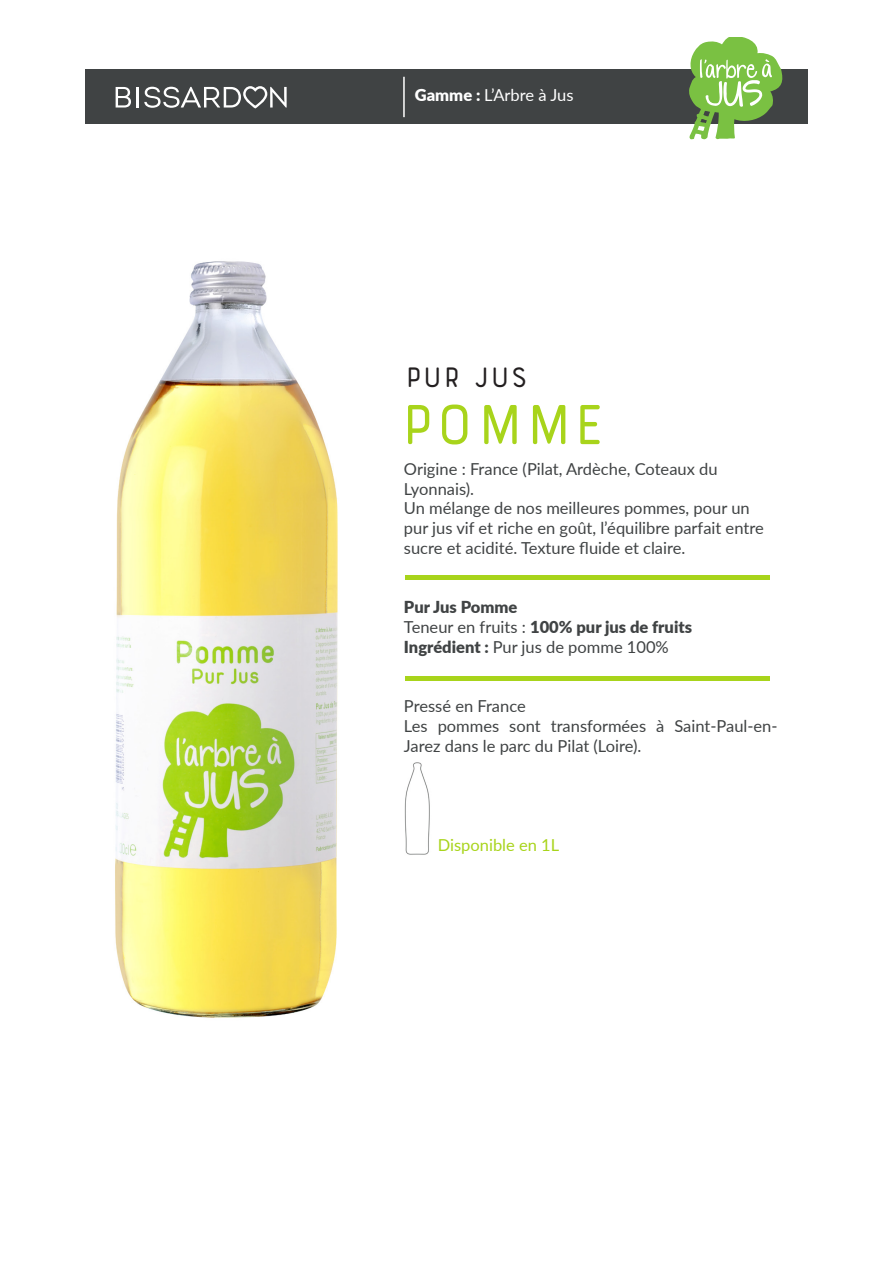
<style>
.page{position:relative;width:893px;height:1263px;background:#fff}
.page>*{position:absolute;margin:0;border:0;box-sizing:border-box;transform-origin:0 0}
.t1{font:700 65.1px "Bourton Line";color:#a8d41b}
.t2{font:700 32.55px "Bourton Line";color:#231f20}
.t3{font:16.5px/19.8px "Lato";color:#404344}
.t4{font:900 16.5px/19.8px "Lato";color:#404344}
.t5{font:16.5px "Lato";color:#fff}
.t6{font:16.5px "Lato";color:#a8d41b}
.s1{font-weight:900}
.s2{font-weight:400}
</style>
<div class="page">
<div style="left:85px;top:70px;width:723px;height:54px;background:#404344"></div>
<img style="left:115px;top:261px;width:223px;height:757px">
<hr style="left:405px;top:575px;width:364px;height:4px;background:#a8d41b">
<hr style="left:405px;top:677px;width:364px;height:4px;background:#a8d41b">
<svg style="left:116px;top:87px;width:15px;height:21px"></svg>
<svg style="left:144px;top:86px;width:143px;height:22px"></svg>
<hr style="left:136px;top:87px;width:3px;height:21px;background:#fff">
<img style="left:404px;top:762px;width:26px;height:93px">
<svg style="left:688px;top:37px;width:96px;height:103px"></svg>
<hr style="left:403px;top:77px;width:2px;height:40px;background:#fff">
<p class="t5" style="left:415px;top:84px;width:160px"><span class="s1">Gamme :</span> L’Arbre à Jus</p>
<h2 class="t2" style="left:405px;top:357px;width:125px">pur jus</h2>
<h1 class="t1" style="left:400px;top:384px;width:208px">pomme</h1>
<p class="t3" style="left:404px;top:458px;width:361px">Origine : France (Pilat, Ardèche, Coteaux du Lyonnais).<br>Un mélange de nos meilleures pommes, pour un pur jus vif et riche en goût, l’équilibre parfait entre sucre et acidité. Texture fluide et claire.</p>
<p class="t4" style="left:404px;top:597px;width:290px">Pur Jus Pomme<br><span class="s2">Teneur en fruits :</span> 100% pur jus de fruits<br>Ingrédient : <span class="s2">Pur jus de pomme 100%</span></p>
<p class="t3" style="left:404px;top:696px;width:375px">Pressé en France<br>Les pommes sont transformées à Saint-Paul-en-<br>Jarez dans le parc du Pilat (Loire).</p>
<p class="t6" style="left:438px;top:833px;width:123px">Disponible en 1L</p>
</div>
